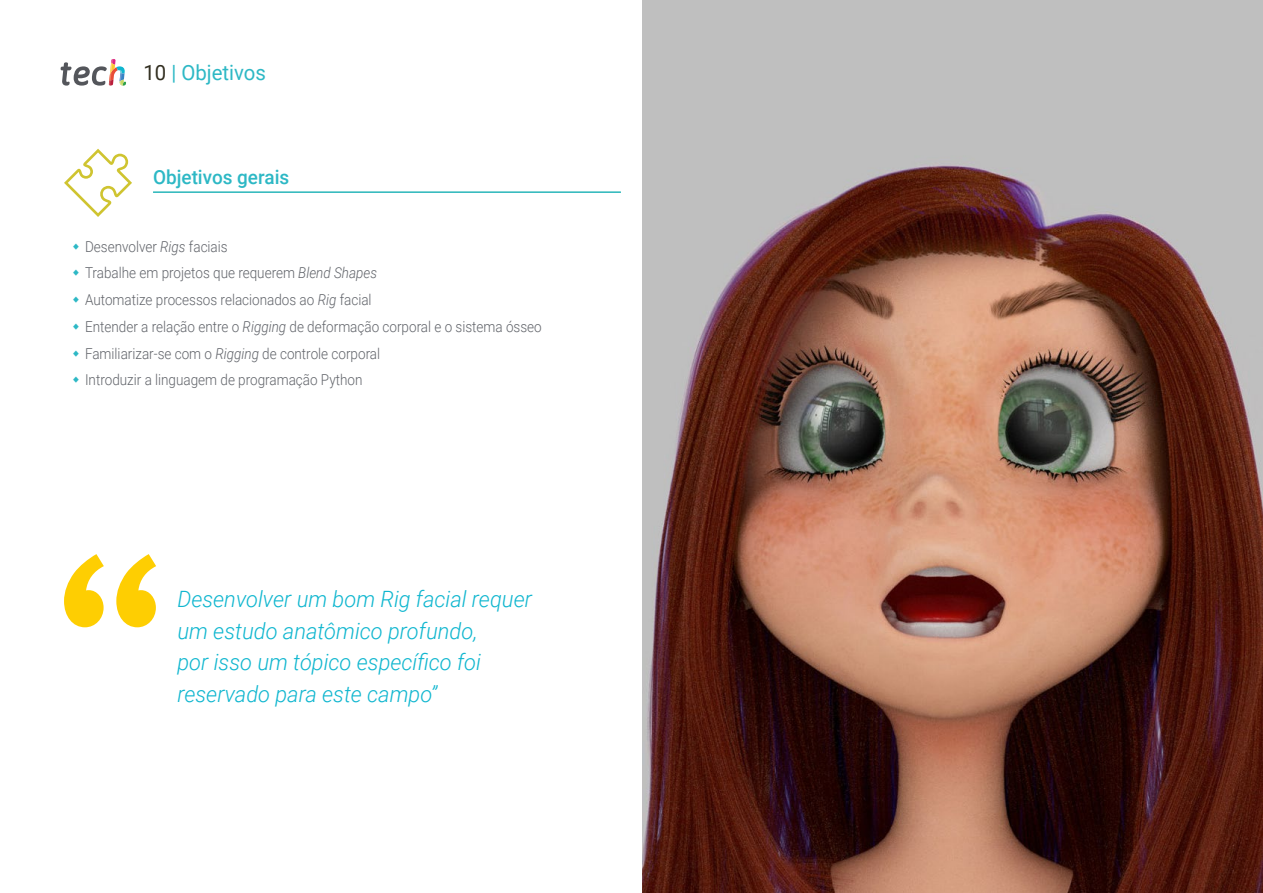
<style>
.page{position:relative;width:1263px;height:893px;background:#fff}
.page>*{position:absolute;margin:0;border:0;box-sizing:border-box;transform-origin:0 0}
.t1{font:italic 300 22.5px/31.5px "Roboto";color:#0fb6cf}
.t2{font:21px "Roboto";color:#2db8c5}
.t3{font:500 19.5px "Roboto";color:#2db8c5}
.t4{font:300 15px/26.7px "Roboto";color:#61646a;scale:.9 1}
.s1{color:#312e20}
.s2{font-style:italic}
</style>
<div class="page">
<hr style="left:153px;top:192px;width:468px;height:1px;background:#2db8c5">
<svg style="left:64px;top:149px;width:68px;height:68px"></svg>
<svg style="left:61px;top:59px;width:65px;height:27px"></svg>
<svg style="left:64px;top:554px;width:92px;height:73px"></svg>
<div style="left:642px;top:0;width:621px;height:893px;background:#bfbfbf"></div>
<img style="left:642px;top:165px;width:621px;height:728px">
<h2 class="t2" style="left:144px;top:57px;width:124px"><span class="s1">10</span> | Objetivos</h2>
<h3 class="t3" style="left:153px;top:163px;width:138px">Objetivos gerais</h3>
<p class="t4" style="left:85px;top:232px;width:509px">Desenvolver <span class="s2">Rigs</span> faciais<br>Trabalhe em projetos que requerem <span class="s2">Blend Shapes<br></span>Automatize processos relacionados ao <span class="s2">Rig</span> facial<br>Entender a relação entre o <span class="s2">Rigging</span> de deformação corporal e o sistema ósseo Familiarizar-se com o <span class="s2">Rigging</span> de controle corporal<br>Introduzir a linguagem de programação Python</p>
<h1 class="t1" style="left:177px;top:582px;width:356px">Desenvolver um bom Rig facial requer um estudo anatômico profundo,<br>por isso um tópico específico foi reservado para este campo”</h1>
</div>
